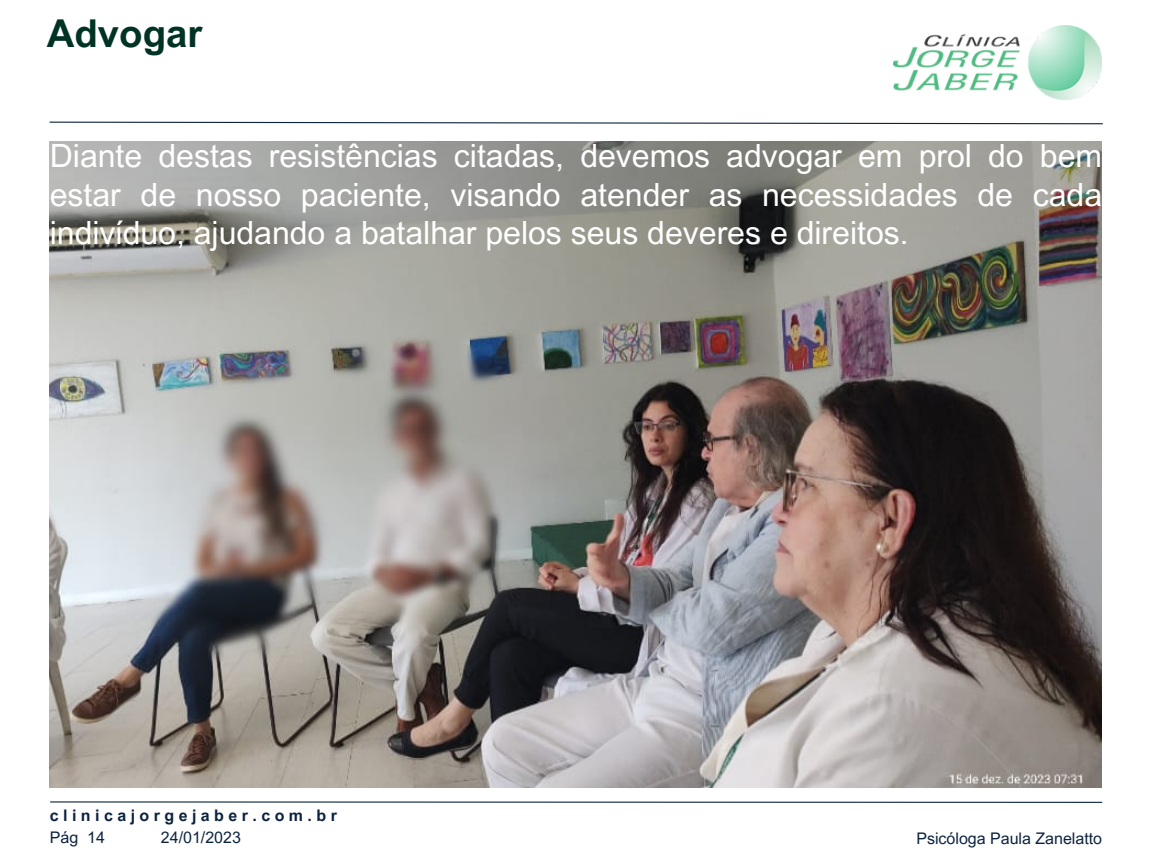
<style>
.page{position:relative;width:1152px;height:864px;background:#fff}
.page>*{position:absolute;margin:0;border:0;box-sizing:border-box;transform-origin:0 0}
.t1{font:700 38.4px "Arial MT Pro";color:#003325}
.t2{font:31.95px/38.2px "Arial MT Pro";color:#fff;text-align:justify}
.t3{font:16.05px "Arial MT Pro";color:#0c2340}
.t4{font:700 16.05px "Arial MT Pro";letter-spacing:.28em;color:#0c2340}
</style>
<div class="page">
<svg style="left:49px;top:121px;width:1054px;height:4px"></svg>
<hr style="left:51px;top:801px;width:1051px;height:2px;background:#0c2340">
<img style="left:894px;top:26px;width:208px;height:74px">
<img style="left:50px;top:142px;width:1052px;height:645px">
<h2 class="t1" style="left:47px;top:20px;width:157px">Advogar</h2>
<p class="t2" style="left:50px;top:141px;width:1054px">Diante destas resistências citadas, devemos advogar em prol do bem estar de nosso paciente, visando atender as necessidades de cada indivíduo, ajudando a batalhar pelos seus deveres e direitos.</p>
<p class="t4" style="left:50px;top:810px;width:289px">clinicajorgejaber.com.br</p>
<p class="t3" style="left:50px;top:831px;width:57px">Pág 14</p>
<h3 class="t3" style="left:161px;top:832px;width:82px">24/01/2023</h3>
<p class="t3" style="left:916px;top:832px;width:187px">Psicóloga Paula Zanelatto</p>
</div>
